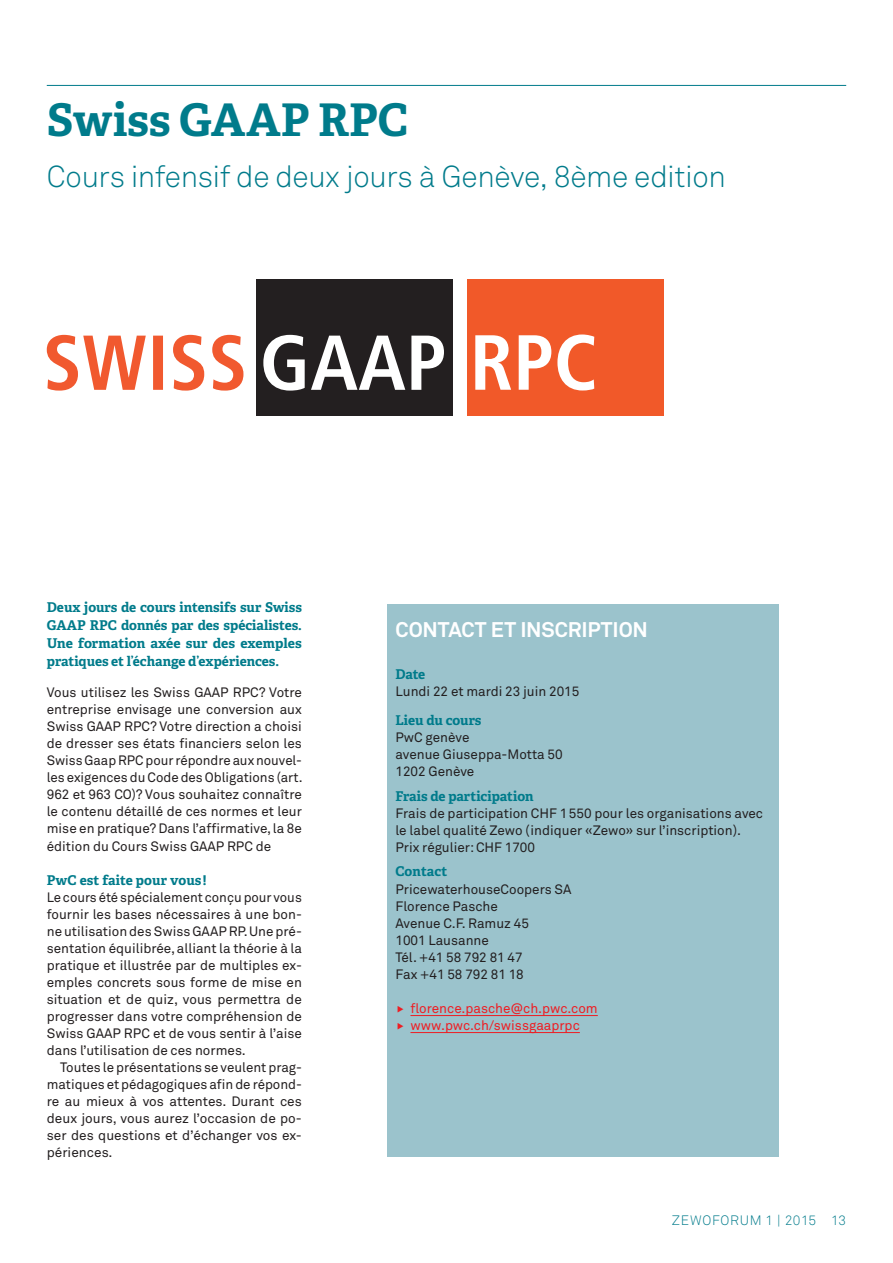
<style>
.page{position:relative;width:893px;height:1263px;background:#fff}
.page>*{position:absolute;margin:0;border:0;box-sizing:border-box;transform-origin:0 0}
.t1{font:700 45px "Adelle Basic";color:#007b8b}
.t2{font:300 30px "Akkurat Std";letter-spacing:-.01em;color:#007b8b}
.t3{font:700 21px "Akkurat Std";letter-spacing:-.01em;color:#fff}
.t4{font:13.5px/17px "Akkurat Std";color:#231f20;text-align:justify}
.t5{font:700 13.5px/18px "Adelle Basic";color:#007b8b;text-align:justify}
.t6{font:13.5px/17px "Akkurat Std";color:#ee1d23}
.t7{font:300 13.5px "Akkurat Std";letter-spacing:.045em;color:#007b8b}
</style>
<div class="page">
<hr style="left:47px;top:85px;width:799px;height:1px;background:#007b8b">
<div style="left:387px;top:604px;width:391px;height:553px;background:#9bc3cc"></div>
<hr style="left:410px;top:1015px;width:188px;height:1px;background:#ee1d23">
<hr style="left:410px;top:1032px;width:170px;height:1px;background:#ee1d23">
<div style="left:256px;top:280px;width:196px;height:136px;background:#231f20"></div>
<div style="left:467px;top:280px;width:196px;height:136px;background:#f15929"></div>
<svg style="left:47px;top:335px;width:196px;height:56px"></svg>
<svg style="left:263px;top:335px;width:181px;height:56px"></svg>
<svg style="left:475px;top:334px;width:119px;height:56px"></svg>
<h1 class="t1" style="left:47px;top:91px;width:363px">Swiss GAAP RPC</h1>
<h2 class="t2" style="left:47px;top:159px;width:681px">Cours infensif de deux jours à Genève, 8ème edition</h2>
<p class="t5" style="left:47px;top:599px;width:257px">Deux jours de cours intensifs sur Swiss GAAP RPC donnés par des spécialistes.<br>Une formation axée sur des exemples pratiques et l’échange d’expériences.</p>
<p class="t4" style="left:47px;top:685px;width:257px">Vous utilisez les Swiss GAAP RPC? Votre entreprise envisage une conversion aux Swiss GAAP RPC? Votre direction a choisi de dresser ses états financiers selon les Swiss Gaap RPC pour répondre aux nouvel&shy;les exigences du Code des Obligations (art.<br>962 et 963 CO)? Vous souhaitez connaître le contenu détaillé de ces normes et leur mise en pratique? Dans l’affirmative, la 8e édition du Cours Swiss GAAP RPC de</p>
<p class="t5" style="left:47px;top:871px;width:161px">PwC est faite pour vous !</p>
<p class="t4" style="left:47px;top:889px;width:257px">Le cours été spécialement conçu pour vous fournir les bases nécessaires à une bon&shy;ne utilisation des Swiss GAAP RP. Une pré&shy;sentation équilibrée, alliant la théorie à la pratique et illustrée par de multiples ex&shy;emples concrets sous forme de mise en situation et de quiz, vous permettra de progresser dans votre compréhension de Swiss GAAP RPC et de vous sentir à l’aise dans l’utilisation de ces normes.</p>
<p class="t4" style="left:47px;top:1059px;width:257px;text-indent:13px">Toutes le présentations se veulent prag&shy;matiques et pédagogiques afin de répond&shy;re au mieux à vos attentes. Durant ces deux jours, vous aurez l’occasion de po&shy;ser des questions et d’échanger vos ex&shy;périences.</p>
<h3 class="t3" style="left:395px;top:617px;width:254px">CONTACT ET INSCRIPTION</h3>
<p class="t5" style="left:395px;top:665px;width:31px">Date</p>
<p class="t4" style="left:395px;top:683px;width:185px">Lundi 22 et mardi 23 juin 2015</p>
<p class="t5" style="left:395px;top:711px;width:88px">Lieu du cours</p>
<p class="t4" style="left:395px;top:729px;width:169px;text-align:left">PwC genève<br>avenue Giuseppa-Motta 50<br>1202 Genève</p>
<p class="t5" style="left:395px;top:787px;width:140px">Frais de participation</p>
<p class="t4" style="left:395px;top:805px;width:369px;text-align:left">Frais de participation CHF 1550 pour les organisations avec le label qualité Zewo ( indiquer «Zewo» sur l’inscription).<br>Prix régulier: CHF 1700</p>
<p class="t5" style="left:395px;top:863px;width:53px">Contact</p>
<p class="t4" style="left:395px;top:881px;width:177px;text-align:left">PricewaterhouseCoopers SA<br>Florence Pasche<br>Avenue C.F. Ramuz 45<br>1001 Lausanne<br>Tél. +41 58 792 81 47<br>Fax +41 58 792 81 18</p>
<p class="t6" style="left:410px;top:1000px;width:189px">florence.pasche@ch.pwc.com www.pwc.ch/swissgaaprpc</p>
<p class="t7" style="left:672px;top:1212px;width:176px">ZEWOFORUM 1 | 2015 13</p>
</div>
